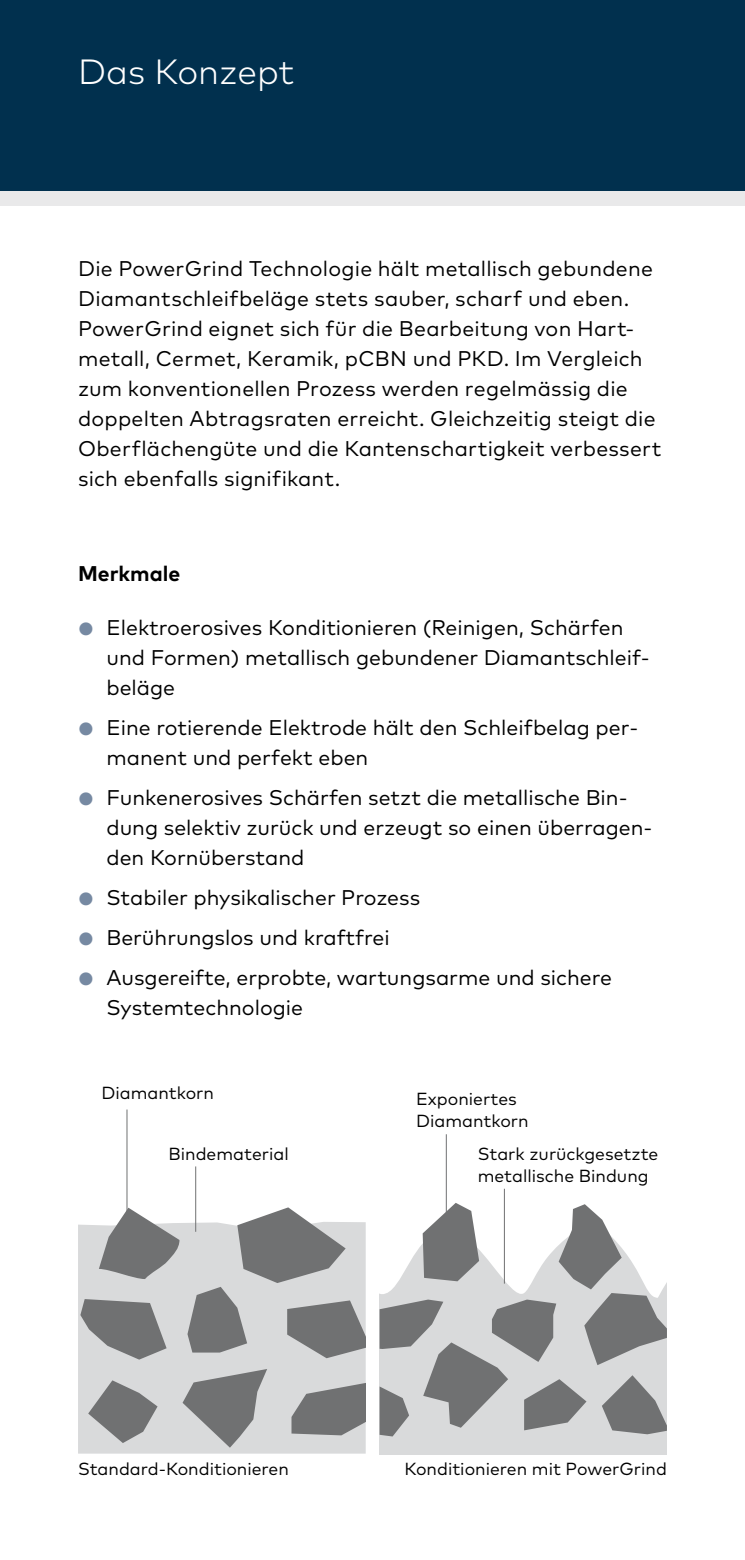
<style>
.page{position:relative;width:745px;height:1560px;background:#fff}
.page>*{position:absolute;margin:0;border:0;box-sizing:border-box;transform-origin:0 0}
.t1{font:300 35px "Mark OT";color:#fff}
.t2{font:21.25px/30px "Mark OT";color:#000}
.t3{font:700 21.25px "Mark OT";color:#000}
.t4{font:17.5px/22.5px "Mark OT";color:#000}
.s1{font-size:17.5px;color:#7689a2}
</style>
<div class="page">
<div style="left:0;top:0;width:744px;height:191px;background:#01304e"></div>
<div style="left:0;top:191px;width:744px;height:15px;background:#e9e9ea"></div>
<div style="left:379px;top:1436px;width:287px;height:17px;background:#d9dadb"></div>
<svg style="left:379px;top:1202px;width:287px;height:234px"></svg>
<div style="left:78px;top:1223px;width:287px;height:230px;background:#d9dadb"></div>
<svg style="left:99px;top:1207px;width:80px;height:71px"></svg>
<svg style="left:88px;top:1380px;width:69px;height:62px;background:#9c9d9e"></svg>
<svg style="left:80px;top:1298px;width:86px;height:61px;background:#929394"></svg>
<svg style="left:187px;top:1207px;width:178px;height:150px;background:#afb0b0"></svg>
<svg style="left:182px;top:1368px;width:85px;height:79px;background:#9fa0a1"></svg>
<svg style="left:291px;top:1380px;width:74px;height:55px;background:#8b8c8d"></svg>
<hr style="left:445px;top:1134px;width:1px;height:78px;background:#707172">
<hr style="left:503px;top:1189px;width:1px;height:93px;background:#707172">
<hr style="left:126px;top:1109px;width:1px;height:103px;background:#707172">
<hr style="left:195px;top:1166px;width:1px;height:65px;background:#707172">
<h1 class="t1" style="left:78px;top:51px;width:218px">Das Konzept</h1>
<p class="t2" style="left:78px;top:253px;width:584px">Die PowerGrind Technologie hält metallisch gebundene Diamantschleifbeläge stets sauber, scharf und eben.<br>PowerGrind eignet sich für die Bearbeitung von Hart&shy;metall, Cermet, Keramik, pCBN und PKD. Im Vergleich zum konventionellen Prozess werden regelmässig die doppelten Abtragsraten erreicht. Gleichzeitig steigt die Oberflächengüte und die Kantenschartigkeit verbessert sich ebenfalls signifikant.</p>
<p class="t3" style="left:78px;top:559px;width:104px">Merkmale</p>
<p class="t2" style="left:106px;top:612px;width:544px;text-indent:-28px"><span class="s1">●</span> Elektroerosives Konditionieren (Reinigen, Schärfen und Formen) metallisch gebundener Diamantschleif&shy;beläge</p>
<p class="t2" style="left:106px;top:712px;width:533px;text-indent:-28px"><span class="s1">●</span> Eine rotierende Elektrode hält den Schleifbelag per&shy;manent und perfekt eben</p>
<p class="t2" style="left:106px;top:782px;width:547px;text-indent:-28px"><span class="s1">●</span> Funkenerosives Schärfen setzt die metallische Bin&shy;dung selektiv zurück und erzeugt so einen überragen&shy;den Kornüberstand</p>
<p class="t2" style="left:78px;top:882px;width:343px"><span class="s1">●</span> Stabiler physikalischer Prozess</p>
<p class="t2" style="left:78px;top:922px;width:313px"><span class="s1">●</span> Berührungslos und kraftfrei</p>
<p class="t2" style="left:106px;top:962px;width:507px;text-indent:-28px"><span class="s1">●</span> Ausgereifte, erprobte, wartungsarme und sichere<br>Systemtechnologie</p>
<p class="t4" style="left:101px;top:1081px;width:114px">Diamantkorn</p>
<p class="t4" style="left:168px;top:1141px;width:122px">Bindematerial</p>
<p class="t4" style="left:416px;top:1087px;width:114px">Exponiertes<br>Diamantkorn</p>
<p class="t4" style="left:477px;top:1141px;width:182px">Stark zurückgesetzte metallische Bindung</p>
<p class="t4" style="left:78px;top:1456px;width:212px">Standard-Konditionieren</p>
<p class="t4" style="left:404px;top:1456px;width:264px">Konditionieren mit PowerGrind</p>
</div>
